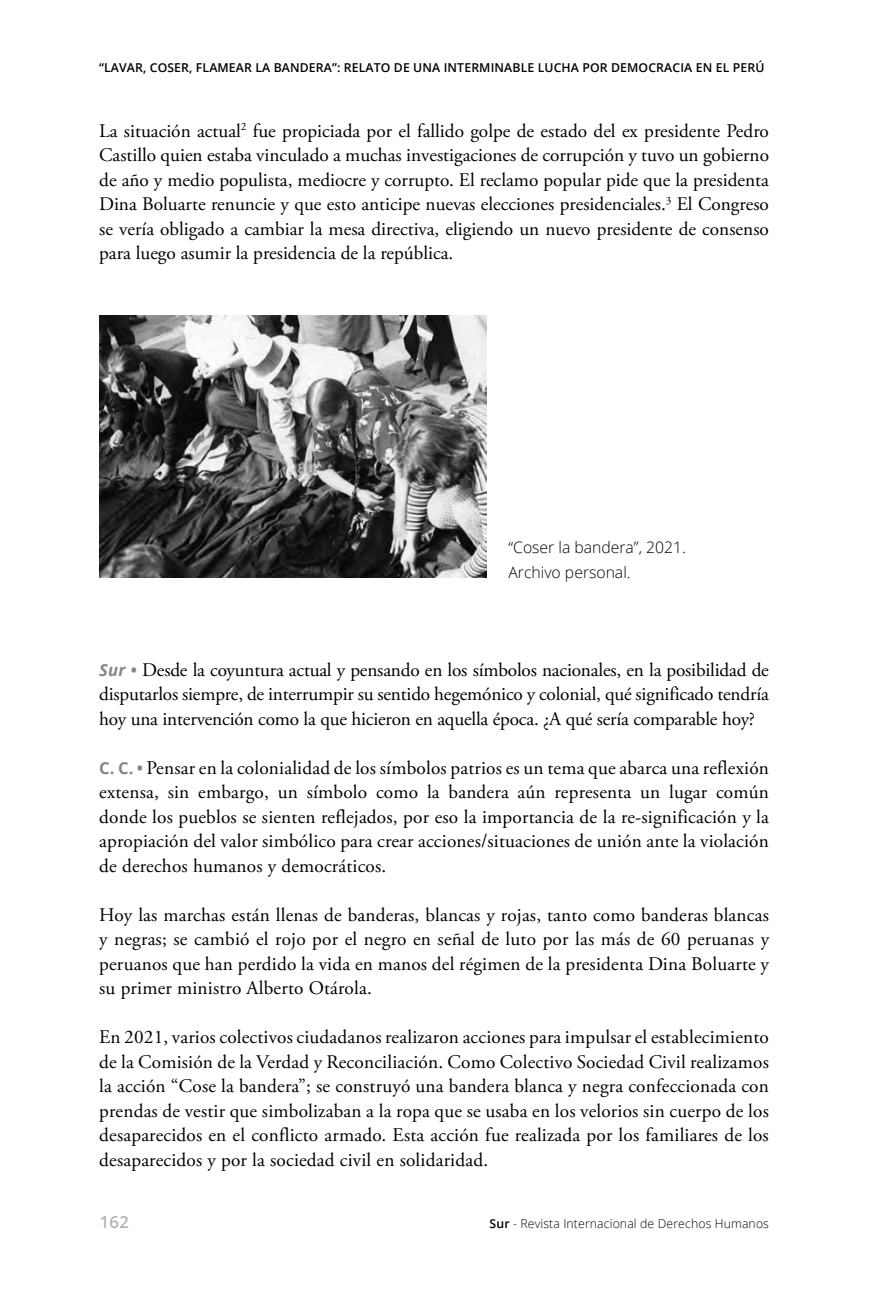
<style>
.page{position:relative;width:893px;height:1290px;background:#fff}
.page>*{position:absolute;margin:0;border:0;box-sizing:border-box;transform-origin:0 0}
.t1{font:19.25px/24.5px "Adobe Garamond Pro";letter-spacing:.01em;color:#000;text-align:justify}
.t2{font:600 16.62px "Open Sans";color:#b3b2b2}
.t3{font:300 15.75px/24.5px "Open Sans";color:#000}
.t4{font:600 12.25px "Open Sans";letter-spacing:.01em;color:#000}
.t5{font:300 12.25px "Open Sans";letter-spacing:.01em;color:#000}
.s1{font-family:"Open Sans";font-weight:700;font-style:italic;font-size:16.62px;color:#878787}
.s2{font-family:"Open Sans";font-weight:700;font-size:16.62px;color:#878787}
.s3{font-weight:600}
</style>
<div class="page">
<img style="left:99px;top:315px;width:388px;height:263px">
<p class="t4" style="left:99px;top:59px;width:667px">“LAVAR, COSER, FLAMEAR LA BANDERA”: RELATO DE UNA INTERMINABLE LUCHA POR DEMOCRACIA EN EL PERÚ</p>
<p class="t1" style="left:99px;top:119px;width:671px">La situación actual<sup>2</sup> fue propiciada por el fallido golpe de estado del ex presidente Pedro Castillo quien estaba vinculado a muchas investigaciones de corrupción y tuvo un gobierno de año y medio populista, mediocre y corrupto. El reclamo popular pide que la presidenta Dina Boluarte renuncie y que esto anticipe nuevas elecciones presidenciales.<sup>3</sup> El Congreso se vería obligado a cambiar la mesa directiva, eligiendo un nuevo presidente de consenso para luego asumir la presidencia de la república.</p>
<p class="t3" style="left:508px;top:535px;width:179px">“Coser la bandera”, 2021.<br>Archivo personal.</p>
<p class="t1" style="left:99px;top:658px;width:671px"><span class="s1">Sur</span> <span class="s2">•</span> Desde la coyuntura actual y pensando en los símbolos nacionales, en la posibilidad de disputarlos siempre, de interrumpir su sentido hegemónico y colonial, qué significado tendría hoy una intervención como la que hicieron en aquella época. ¿A qué sería comparable hoy?</p>
<p class="t1" style="left:99px;top:756px;width:671px"><span class="s2">C. C. •</span> Pensar en la colonialidad de los símbolos patrios es un tema que abarca una reflexión extensa, sin embargo, un símbolo como la bandera aún representa un lugar común donde los pueblos se sienten reflejados, por eso la importancia de la re-significación y la apropiación del valor simbólico para crear acciones/situaciones de unión ante la violación de derechos humanos y democráticos.</p>
<p class="t1" style="left:99px;top:903px;width:671px">Hoy las marchas están llenas de banderas, blancas y rojas, tanto como banderas blancas y negras; se cambió el rojo por el negro en señal de luto por las más de 60 peruanas y peruanos que han perdido la vida en manos del régimen de la presidenta Dina Boluarte y su primer ministro Alberto Otárola.</p>
<p class="t1" style="left:99px;top:1025px;width:671px">En 2021, varios colectivos ciudadanos realizaron acciones para impulsar el establecimiento de la Comisión de la Verdad y Reconciliación. Como Colectivo Sociedad Civil realizamos la acción “Cose la bandera”; se construyó una bandera blanca y negra confeccionada con prendas de vestir que simbolizaban a la ropa que se usaba en los velorios sin cuerpo de los desaparecidos en el conflicto armado. Esta acción fue realizada por los familiares de los desaparecidos y por la sociedad civil en solidaridad.</p>
<p class="t2" style="left:100px;top:1210px;width:31px">162</p>
<p class="t5" style="left:490px;top:1215px;width:281px"><span class="s3">Sur</span> - Revista Internacional de Derechos Humanos</p>
</div>
